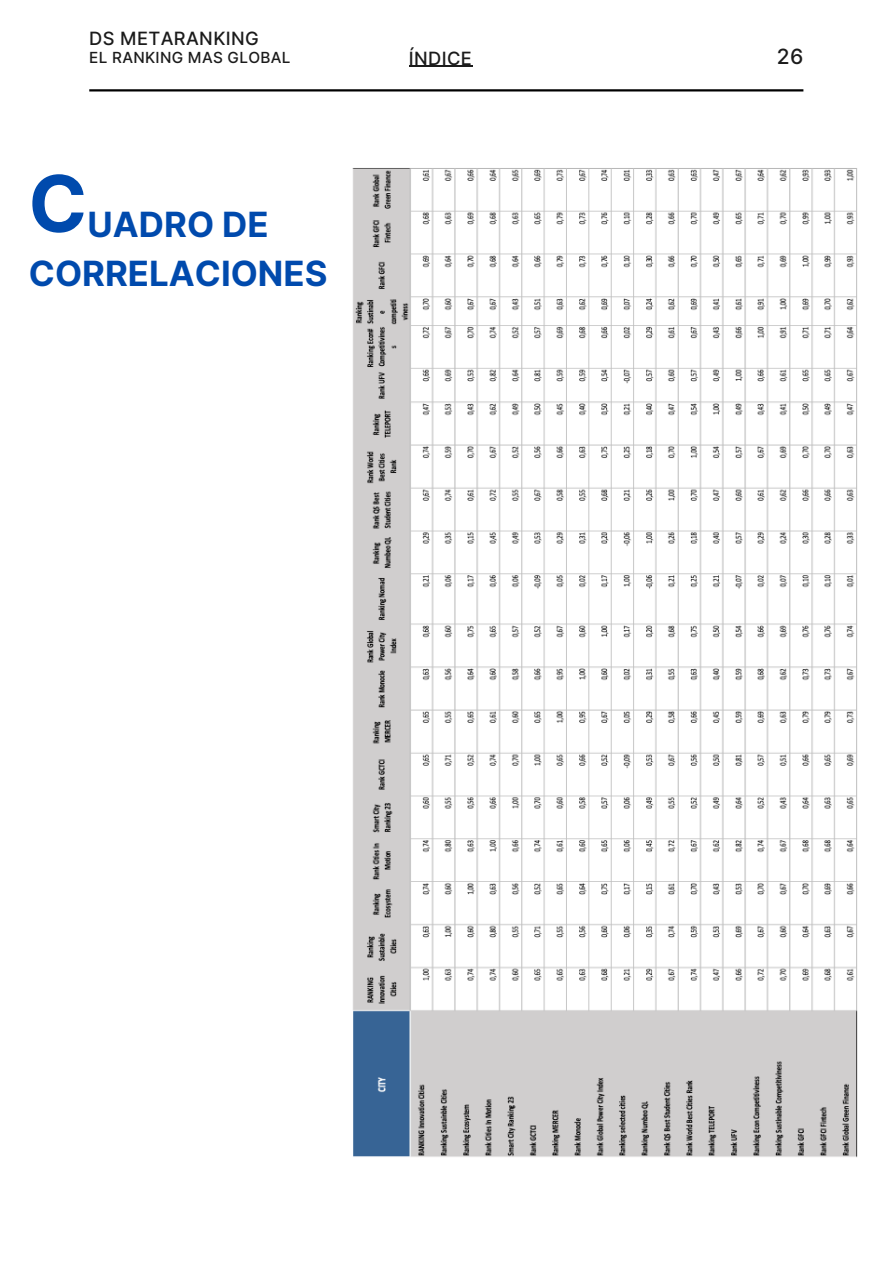
<style>
.page{position:relative;width:893px;height:1264px;background:#fff}
.page>*{position:absolute;margin:0;border:0;box-sizing:border-box;transform-origin:0 0}
.t1{font:700 78.15px "Inter";color:#004aad}
.t2{font:700 34.8px/48.4px "Inter";color:#004aad;text-align:center}
.t3{font:500 21px "Inter";color:#1b1b1b}
.t4{font:500 18.3px "Inter";letter-spacing:.02em;color:#1b1b1b}
.t5{font:500 15.3px "Inter";letter-spacing:.02em;color:#1b1b1b}
</style>
<div class="page">
<hr style="left:89px;top:89px;width:714px;height:2px;background:#000">
<img style="left:352px;top:168px;width:506px;height:990px">
<hr style="left:409px;top:66px;width:63px;height:1px;background:#1b1b1b">
<p class="t4" style="left:89px;top:27px;width:171px">DS METARANKING</p>
<p class="t5" style="left:89px;top:48px;width:203px">EL RANKING MAS GLOBAL</p>
<p class="t1" style="left:28px;top:157px;width:60px">C</p>
<p class="t2" style="left:29px;top:200px;width:300px">UADRO DE<br>CORRELACIONES</p>
<p class="t4" style="left:409px;top:47px;width:65px">ÍNDICE</p>
<p class="t3" style="left:776px;top:43px;width:28px">26</p>
</div>
